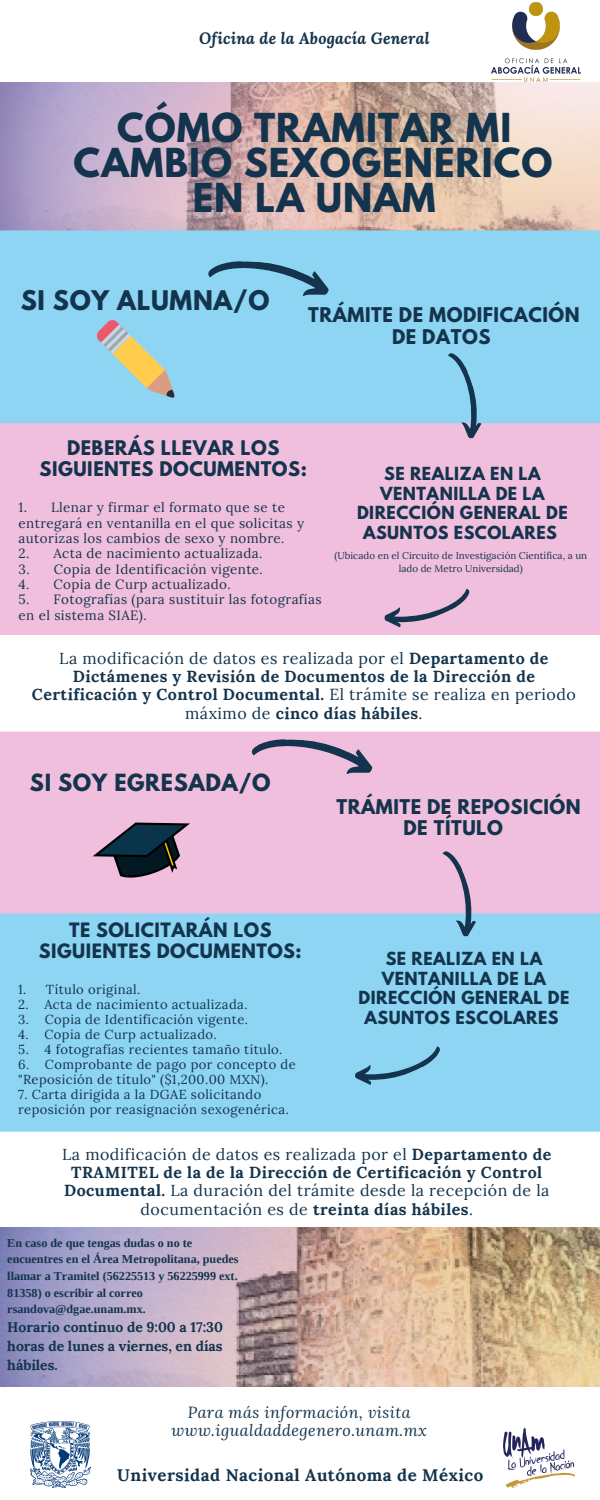
<style>
.page{position:relative;width:600px;height:1500px;background:#f1bfde}
.page>*{position:absolute;margin:0;border:0;box-sizing:border-box;transform-origin:0 0}
.t1{font:700 35.4px/35.2px "League Spartan";letter-spacing:.03em;color:#13344c;text-align:center}
.t2{font:700 24px "League Spartan";letter-spacing:.03em;color:#13344c}
.t3{font:700 21px "League Spartan";letter-spacing:.03em;color:#13344c}
.t4{font:700 18px/21.8px "League Spartan";letter-spacing:.03em;color:#13344c;text-align:center}
.t5{font:700 17.9px/21.3px "League Spartan";letter-spacing:.03em;color:#13344c;text-align:center}
.t6{font:700 17.6px/20.9px "League Spartan";letter-spacing:.03em;color:#13344c;text-align:center}
.t7{font:700 16.9px "Lora";letter-spacing:.03em;color:#13344c}
.t8{font:16px/18.3px "Lora";letter-spacing:.03em;color:#13344c;text-align:center}
.t9{font:700 16px/18.3px "Lora";letter-spacing:.03em;color:#13344c;text-align:center}
.t10{font:700 16px/19.5px "League Spartan";letter-spacing:.03em;color:#13344c;text-align:center}
.t11{font:italic 16px/18.2px "Lora";letter-spacing:.03em;color:#13344c;text-align:center}
.t12{font:italic 700 16px "Lora";letter-spacing:.01em;color:#13344c}
.t13{font:700 14px/19px "Lora";color:#13344c;text-align:justify}
.t14{font:13.4px/15.3px "Lora";letter-spacing:.03em;color:#13344c}
.t15{font:13px/15.1px "Lora";letter-spacing:.03em;color:#13344c}
.t16{font:700 12.2px/16.7px "Liberation Serif";color:#13344c}
.t17{font:9.8px/13.5px "Lora";color:#13344c;text-align:center}
.s1{font-weight:400}
.s2{font-weight:700}
</style>
<div class="page">
<div style="left:0;top:635px;width:600px;height:173px;background:#fff"></div>
<img style="left:0;top:81px;width:600px;height:149px">
<div style="left:0;top:0;width:600px;height:81px;background:#fff"></div>
<div style="left:0;top:230px;width:600px;height:193px;background:#8ed5f4"></div>
<div style="left:0;top:1131px;width:600px;height:173px;background:#fff"></div>
<div style="left:0;top:732px;width:600px;height:76px;background:#f1bfde"></div>
<svg style="left:96px;top:320px;width:79px;height:78px;background:#aec9c2"></svg>
<svg style="left:87px;top:806px;width:109px;height:72px"></svg>
<img style="left:0;top:1228px;width:600px;height:159px">
<div style="left:0;top:1387px;width:600px;height:113px;background:#fff"></div>
<img style="left:30px;top:1421px;width:60px;height:67px">
<img style="left:504px;top:1429px;width:70px;height:59px">
<svg style="left:384px;top:588px;width:86px;height:40px"></svg>
<svg style="left:439px;top:350px;width:49px;height:89px;background:#8cbddb"></svg>
<svg style="left:207px;top:258px;width:124px;height:40px;background:#74b3d0"></svg>
<div style="left:0;top:913px;width:600px;height:219px;background:#8ed5f4"></div>
<svg style="left:251px;top:736px;width:123px;height:40px;background:#c1a1be"></svg>
<svg style="left:434px;top:851px;width:49px;height:87px"></svg>
<svg style="left:353px;top:1038px;width:91px;height:55px;background:#80c2e1"></svg>
<img style="left:491px;top:3px;width:89px;height:79px">
<p class="t12" style="left:199px;top:28px;width:232px">Oficina de la Abogacía General</p>
<h1 class="t1" style="left:74px;top:114px;width:480px">CÓMO TRAMITAR MI<br>CAMBIO SEXOGENÉRICO<br>EN LA UNAM</h1>
<h2 class="t2" style="left:21px;top:289px;width:250px">SI SOY ALUMNA/O</h2>
<h3 class="t4" style="left:308px;top:306px;width:273px">TRÁMITE DE MODIFICACIÓN<br>DE DATOS</h3>
<h3 class="t5" style="left:40px;top:439px;width:269px">DEBERÁS LLEVAR LOS<br>SIGUIENTES DOCUMENTOS:</h3>
<p class="t14" style="left:19px;top:500px;width:287px">1. Llenar y firmar el formato que se te entregará en ventanilla en el que solicitas y autorizas los cambios de sexo y nombre.</p>
<p class="t14" style="left:19px;top:546px;width:245px">2. Acta de nacimiento actualizada.</p>
<p class="t14" style="left:19px;top:561px;width:246px">3. Copia de Identificación vigente.</p>
<p class="t14" style="left:19px;top:576px;width:214px">4. Copia de Curp actualizado.</p>
<p class="t14" style="left:19px;top:592px;width:304px">5. Fotografías (para sustituir las fotografías en el sistema SIAE).</p>
<p class="t10" style="left:357px;top:466px;width:212px">SE REALIZA EN LA<br>VENTANILLA DE LA<br>DIRECCIÓN GENERAL DE<br>ASUNTOS ESCOLARES</p>
<p class="t17" style="left:335px;top:548px;width:254px">(Ubicado en el Circuito de Investigación Científica, a un lado de Metro Universidad)</p>
<p class="t9" style="left:32px;top:649px;width:545px"><span class="s1">La modificación de datos es realizada por el</span> Departamento de Dictámenes y Revisión de Documentos de la Dirección de Certificación y Control Documental. <span class="s1">El trámite se realiza en periodo máximo de</span> cinco días hábiles<span class="s1">.</span></p>
<h3 class="t3" style="left:30px;top:772px;width:242px">SI SOY EGRESADA/O</h3>
<h3 class="t6" style="left:39px;top:922px;width:264px">TE SOLICITARÁN LOS<br>SIGUIENTES DOCUMENTOS:</h3>
<p class="t15" style="left:18px;top:981px;width:124px">1. Título original.</p>
<p class="t15" style="left:18px;top:996px;width:231px">2. Acta de nacimiento actualizada.</p>
<p class="t15" style="left:18px;top:1011px;width:231px">3. Copia de Identificación vigente.</p>
<p class="t15" style="left:18px;top:1026px;width:200px">4. Copia de Curp actualizado.</p>
<p class="t15" style="left:18px;top:1042px;width:266px">5. 4 fotografías recientes tamaño título.</p>
<p class="t15" style="left:18px;top:1057px;width:279px">6. Comprobante de pago por concepto de "Reposición de título" ($1,200.00 MXN).</p>
<p class="t15" style="left:18px;top:1087px;width:272px">7. Carta dirigida a la DGAE solicitando reposición por reasignación sexogenérica.</p>
<p class="t17" style="left:0;top:950px;width:251px">Ubicado en el Circuito de Investigación Científica, a un</p>
<h3 class="t4" style="left:403px;top:798px;width:179px;text-align:left;text-indent:-67px">TRÁMITE DE REPOSICIÓN<br>DE TÍTULO</h3>
<p class="t10" style="left:359px;top:951px;width:212px">SE REALIZA EN LA<br>VENTANILLA DE LA<br>DIRECCIÓN GENERAL DE<br>ASUNTOS ESCOLARES</p>
<p class="t8" style="left:62px;top:1145px;width:491px">La modificación de datos es realizada por el <span class="s2">Departamento de TRAMITEL de la de la Dirección de Certificación y Control Documental.</span> La duración del trámite desde la recepción de la documentación es de <span class="s2">treinta días hábiles</span>.</p>
<p class="t16" style="left:7px;top:1234px;width:233px">En caso de que tengas dudas o no te encuentres en el Área Metropolitana, puedes llamar a Tramitel (56225513 y 56225999 ext.<br>81358) o escribir al correo rsandova@dgae.unam.mx.</p>
<p class="t13" style="left:7px;top:1318px;width:217px">Horario continuo de 9:00 a 17:30 horas de lunes a viernes, en días hábiles.</p>
<p class="t11" style="left:171px;top:1403px;width:257px">Para más información, visita www.igualdaddegenero.unam.mx</p>
<p class="t7" style="left:117px;top:1464px;width:368px">Universidad Nacional Autónoma de México</p>
</div>
